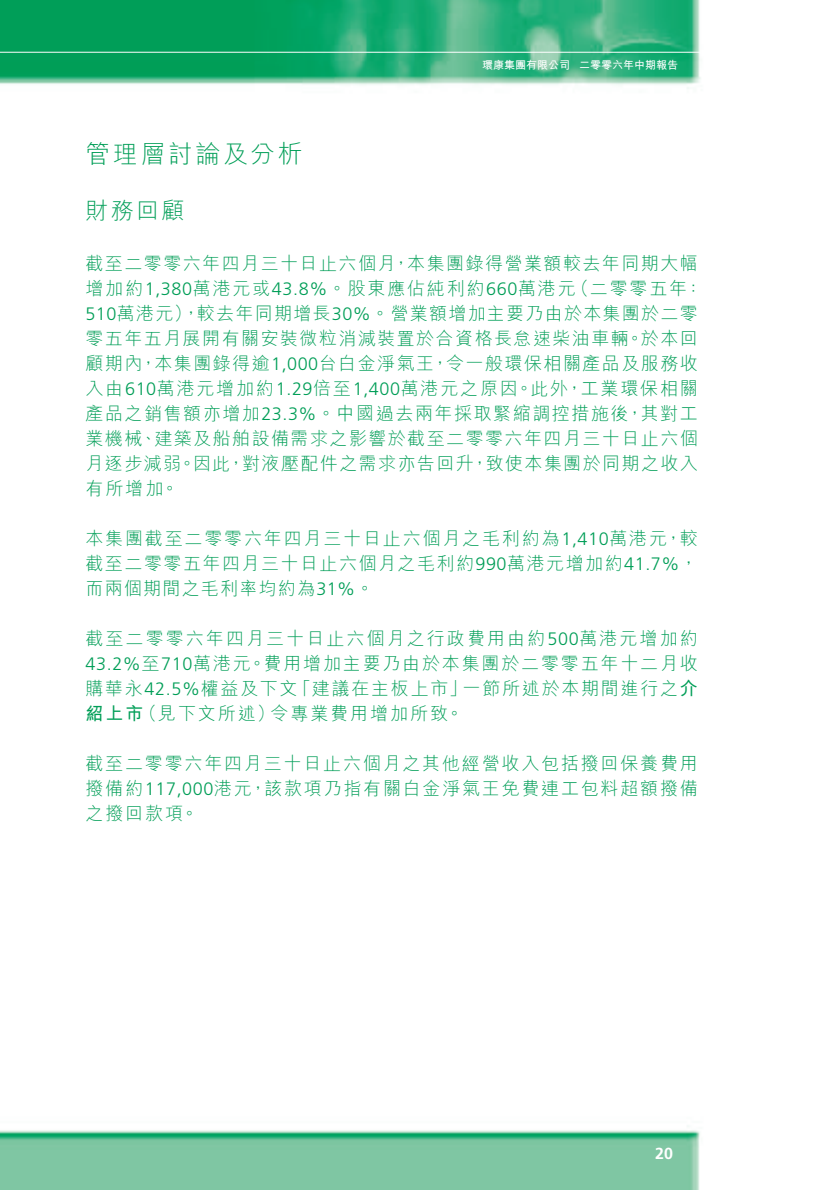
<style>
.page{position:relative;width:840px;height:1190px;background:#fff}
.page>*{position:absolute;margin:0;border:0;box-sizing:border-box;transform-origin:0 0}
.t1{font:300 25px "M Hei";letter-spacing:.1em;color:#009e57}
.t2{font:300 23px "M Hei";color:#009e57}
.t3{font:300 18px/25px "M Hei";letter-spacing:.085em;color:#009e57}
.t4{font:300 18px/25px "M Hei";letter-spacing:.115em;color:#009e57;text-align:right}
.t5{font:300 18px "Frutiger";letter-spacing:.035em;color:#009e57}
.t6{font:300 18px/25px "M Hei";letter-spacing:.105em;color:#009e57}
.t7{font:700 18px "M Hei";color:#009e57}
.t8{font:700 16px "Frutiger";color:#fff}
.t9{font:700 11px "M Hei";color:#fff}
.s1{font-family:"Frutiger"}
.s2{font-family:"M Hei"}
.s3{font-weight:700}
</style>
<div class="page">
<img style="left:0;top:0;width:701px;height:1190px">
<hr style="left:0;top:52px;width:749px;height:1px;background:#fff">
<p class="t9" style="left:482px;top:61px;width:90px">環康集團有限公司</p>
<p class="t9" style="left:579px;top:61px;width:101px">二零零六年中期報告</p>
<h1 class="t1" style="left:85px;top:145px;width:219px">管理層討論及分析</h1>
<p class="t2" style="left:85px;top:201px;width:101px">財務回顧</p>
<p class="t3" style="left:85px;top:253px;width:311px">截至二零零六年四月三十日止六個月</p>
<p class="t3" style="left:407px;top:253px;width:292px">本集團錄得營業額較去年同期大幅</p>
<p class="t3" style="left:392px;top:253px;width:19px">，</p>
<p class="t3" style="left:571px;top:278px;width:133px">（二零零五年：</p>
<p class="t3" style="left:197px;top:278px;width:502px;text-indent:-111px">增加約<span class="s1">1,380</span>萬港元或<span class="s1">43.8%</span>。股東應佔純利約<span class="s1">660</span>萬港元<br>較去年同期增長<span class="s1">30%</span>。營業額增加主要乃由於本集團於二零</p>
<p class="t3" style="left:85px;top:303px;width:116px"><span class="s1">510</span>萬港元，）</p>
<p class="t3" style="left:446px;top:328px;width:253px;text-indent:-361px">零五年五月展開有關安裝微粒消減裝置於合資格長怠速柴油車輛<br>令一般環保相關產品及服務收</p>
<p class="t3" style="left:641px;top:328px;width:58px">於本回</p>
<p class="t3" style="left:626px;top:328px;width:19px">。</p>
<p class="t3" style="left:154px;top:353px;width:281px">本集團錄得逾<span class="s1">1,000</span>台白金淨氣王</p>
<p class="t3" style="left:85px;top:353px;width:59px">顧期內</p>
<p class="t3" style="left:139px;top:353px;width:19px">，</p>
<p class="t3" style="left:431px;top:353px;width:20px">，</p>
<p class="t3" style="left:85px;top:378px;width:434px">入由<span class="s1">610</span>萬港元增加約<span class="s1">1.29</span>倍至<span class="s1">1,400</span>萬港元之原因</p>
<p class="t3" style="left:565px;top:378px;width:134px">，工業環保相關</p>
<p class="t3" style="left:515px;top:378px;width:55px">。此外</p>
<p class="t3" style="left:154px;top:403px;width:545px;text-indent:-69px">產品之銷售額亦增加<span class="s1">23.3%</span>。中國過去兩年採取緊縮調控措施後<br>建築及船舶設備需求之影響於截至二零零六年四月三十日止六個</p>
<p class="t3" style="left:641px;top:403px;width:59px">其對工</p>
<p class="t3" style="left:626px;top:403px;width:19px">，</p>
<p class="t3" style="left:85px;top:428px;width:58px">業機械</p>
<p class="t3" style="left:139px;top:428px;width:19px">、</p>
<p class="t3" style="left:242px;top:453px;width:233px">對液壓配件之需求亦告回升</p>
<p class="t3" style="left:486px;top:453px;width:214px">致使本集團於同期之收入</p>
<p class="t3" style="left:85px;top:453px;width:97px">月逐步減弱有所增加。</p>
<p class="t3" style="left:193px;top:453px;width:39px">因此</p>
<p class="t3" style="left:178px;top:453px;width:19px">。</p>
<p class="t3" style="left:227px;top:453px;width:19px">，</p>
<p class="t3" style="left:471px;top:453px;width:19px">，</p>
<p class="t3" style="left:664px;top:528px;width:35px">，較</p>
<p class="t3" style="left:85px;top:528px;width:614px">本集團截至二零零六年四月三十日止六個月之毛利約為<span class="s1">1,410</span>萬港元<br>截至二零零五年四月三十日止六個月之毛利約<span class="s1">990</span>萬港元增加約<span class="s1">41.7%</span>，而兩個期間之毛利率均約為<span class="s1">31%</span>。</p>
<p class="t4" style="left:85px;top:628px;width:614px">截至二零零六年四月三十日止六個月之行政費用由約<span class="s1">500</span>萬港元增加約。費用增加主要乃由於本集團於二零零五年十二月收</p>
<p class="t5" style="left:85px;top:657px;width:167px">43.2%<span class="s2">至</span>710<span class="s2">萬港元</span></p>
<p class="t3" style="left:463px;top:678px;width:237px">一節所述於本期間進行之<span class="s3">介</span></p>
<p class="t6" style="left:271px;top:678px;width:194px;text-indent:-185px">購華永<span class="s1">42.5%</span>權益及下文<br>令專業費用增加所致。</p>
<p class="t3" style="left:293px;top:678px;width:176px">「建議在主板上市」</p>
<p class="t3" style="left:139px;top:703px;width:137px">（見下文所述）</p>
<p class="t7" style="left:85px;top:707px;width:59px">紹上市</p>
<p class="t3" style="left:85px;top:753px;width:614px;text-align:right">截至二零零六年四月三十日止六個月之其他經營收入包括撥回保養費用，該款項乃指有關白金淨氣王免費連工包料超額撥備</p>
<p class="t5" style="left:85px;top:781px;width:168px"><span class="s2">撥備約</span>117,000<span class="s2">港元</span></p>
<p class="t3" style="left:85px;top:803px;width:115px">之撥回款項。</p>
<p class="t8" style="left:655px;top:1147px;width:19px">20</p>
</div>
